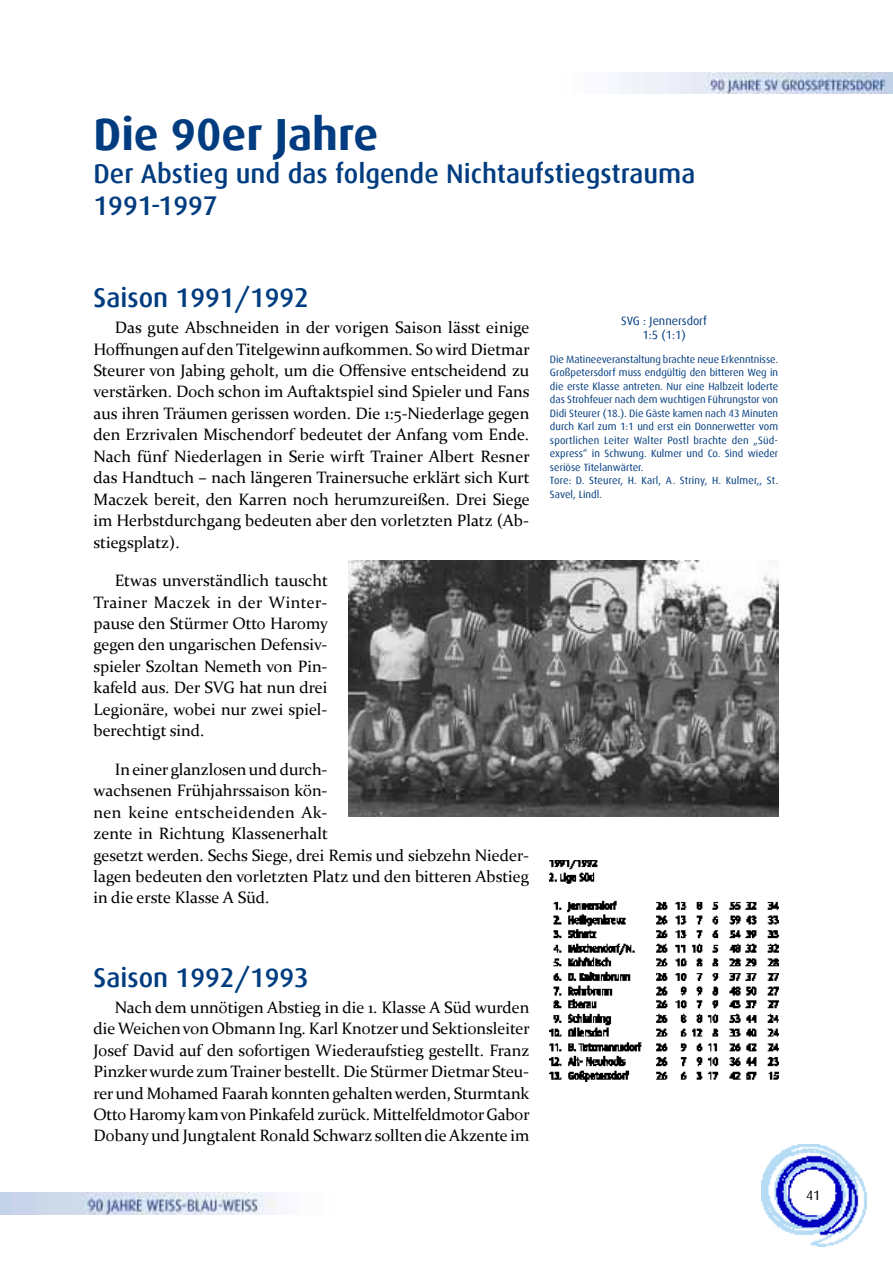
<style>
.page{position:relative;width:893px;height:1263px;background:#fff}
.page>*{position:absolute;margin:0;border:0;box-sizing:border-box;transform-origin:0 0}
.t1{font:700 45px "Dax";color:#003c7f}
.t2{font:500 27px/32.4px "Dax";color:#003c7f}
.t3{font:16.5px/21.5px "Constantia";color:#000;text-align:justify}
.t4{font:13.5px "Dax";color:#000}
.t5{font:12px/13.5px "Dax";color:#003c7f;text-align:center}
.t6{font:10.5px/13.5px "Dax";color:#003c7f}
</style>
<div class="page">
<img style="left:761px;top:1145px;width:105px;height:102px">
<img style="left:0;top:1193px;width:275px;height:21px">
<img style="left:611px;top:72px;width:282px;height:22px">
<img style="left:349px;top:560px;width:429px;height:257px">
<img style="left:550px;top:860px;width:228px;height:221px">
<h1 class="t1" style="left:94px;top:109px;width:286px">Die 90er Jahre</h1>
<h2 class="t2" style="left:94px;top:157px;width:603px">Der Abstieg und das folgende Nichtaufstiegstrauma<br>1991-1997</h2>
<h2 class="t2" style="left:94px;top:282px;width:217px">Saison 1991/1992</h2>
<p class="t3" style="left:94px;top:316px;width:438px;text-indent:21px">Das gute Abschneiden in der vorigen Saison lässt einige Hoffnungen auf den Titelgewinn aufkommen. So wird Dietmar Steurer von Jabing geholt, um die Offensive entscheidend zu verstärken. Doch schon im Auftaktspiel sind Spieler und Fans aus ihren Träumen gerissen worden. Die 1:5-Niederlage gegen den Erzrivalen Mischendorf bedeutet der Anfang vom Ende.<br>Nach fünf Niederlagen in Serie wirft Trainer Albert Resner das Handtuch – nach längeren Trainersuche erklärt sich Kurt Maczek bereit, den Karren noch herumzureißen. Drei Siege im Herbstdurchgang bedeuten aber den vorletzten Platz (Ab&shy;stiegsplatz).</p>
<p class="t3" style="left:94px;top:569px;width:236px;text-indent:21px">Etwas unverständlich tauscht Trainer Maczek in der Winter&shy;pause den Stürmer Otto Haromy gegen den ungarischen Defensiv&shy;spieler Szoltan Nemeth von Pin&shy;kafeld aus. Der SVG hat nun drei Legionäre, wobei nur zwei spiel&shy;berechtigt sind.</p>
<p class="t3" style="left:94px;top:758px;width:437px;text-align:left;text-indent:21px">In einer glanzlosen und durch-<br>wachsenen Frühjahrssaison kön-<br>nen keine entscheidenden Ak-<br>zente in Richtung Klassenerhalt<br>gesetzt werden. Sechs Siege, drei Remis und siebzehn Nieder&shy;lagen bedeuten den vorletzten Platz und den bitteren Abstieg in die erste Klasse A Süd.</p>
<p class="t5" style="left:621px;top:314px;width:87px">SVG : Jennersdorf<br>1:5 (1:1)</p>
<p class="t6" style="left:550px;top:352px;width:230px">Die Matineeveranstaltung brachte neue Erkenntnisse.<br>Großpetersdorf muss endgültig den bitteren Weg in die erste Klasse antreten. Nur eine Halbzeit loderte das Strohfeuer nach dem wuchtigen Führungstor von Didi Steurer (18.). Die Gäste kamen nach 43 Minuten durch Karl zum 1:1 und erst ein Donnerwetter vom sportlichen Leiter Walter Postl brachte den „Süd&shy;express“ in Schwung. Kulmer und Co. Sind wieder seriöse Titelanwärter.<br>Tore: D. Steurer, H. Karl, A. Striny, H. Kulmer,, St.<br>Savel, Lindl.</p>
<h2 class="t2" style="left:94px;top:962px;width:217px">Saison 1992/1993</h2>
<p class="t3" style="left:94px;top:996px;width:438px;text-indent:21px">Nach dem unnötigen Abstieg in die 1. Klasse A Süd wurden die Weichen von Obmann Ing. Karl Knotzer und Sektionsleiter Josef David auf den sofortigen Wiederaufstieg gestellt. Franz Pinzker wurde zum Trainer bestellt. Die Stürmer Dietmar Steu&shy;rer und Mohamed Faarah konnten gehalten werden, Sturmtank Otto Haromy kam von Pinkafeld zurück. Mittelfeldmotor Gabor Dobany und Jungtalent Ronald Schwarz sollten die Akzente im</p>
<p class="t4" style="left:806px;top:1187px;width:16px">41</p>
</div>
